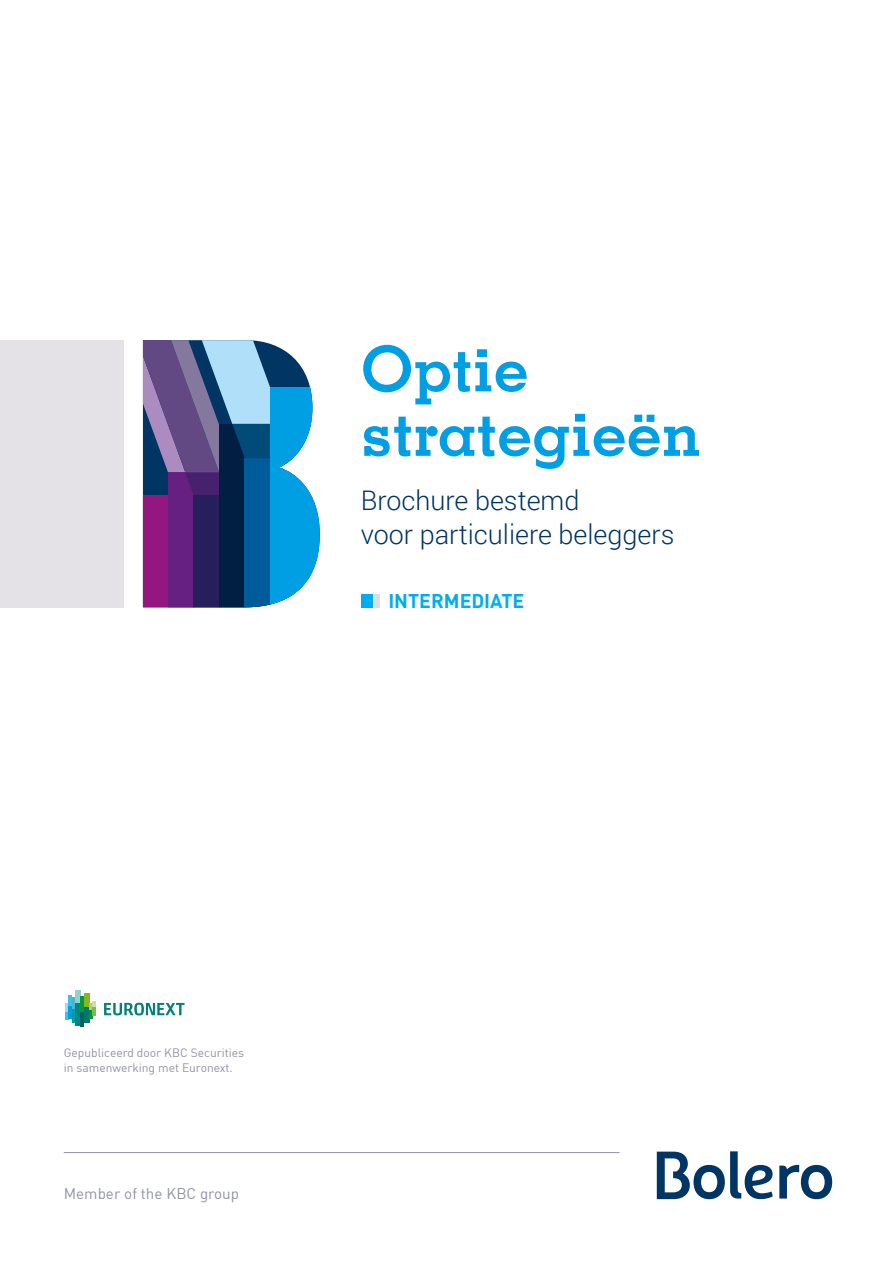
<style>
.page{position:relative;width:893px;height:1263px;background:#fff}
.page>*{position:absolute;margin:0;border:0;box-sizing:border-box;transform-origin:0 0}
.t1{font:700 63px/64.5px "Memphis";color:#009ee3}
.t2{font:300 27px/34.5px "Roboto";color:#003564}
.t3{font:700 19.5px "DIN Offc";color:#00adee}
.t4{font:15.3px "DIN Offc";color:#9193a1}
.t5{font:12px/14.4px "DIN Offc";color:#9193a1}
</style>
<div class="page">
<div style="left:0;top:340px;width:124px;height:268px;background:#e4e2e7"></div>
<svg style="left:292px;top:356px;width:18px;height:31px"></svg>
<div style="left:143px;top:495px;width:51px;height:112px;background:#941680"></div>
<div style="left:168px;top:472px;width:51px;height:135px;background:#652082"></div>
<div style="left:194px;top:495px;width:51px;height:112px;background:#261f5b"></div>
<div style="left:219px;top:424px;width:51px;height:183px;background:#001f43"></div>
<div style="left:245px;top:458px;width:51px;height:149px;background:#005b99"></div>
<svg style="left:143px;top:340px;width:149px;height:155px"></svg>
<svg style="left:270px;top:387px;width:50px;height:220px;fill:#009ee3"></svg>
<svg style="left:779px;top:1165px;width:53px;height:34px"></svg>
<svg style="left:657px;top:1151px;width:116px;height:48px"></svg>
<hr style="left:64px;top:1152px;width:556px;height:1px;background:#9193a1">
<div style="left:361px;top:594px;width:5px;height:14px;background:#00adee"></div>
<div style="left:367px;top:594px;width:6px;height:14px;background:#00adee"></div>
<div style="left:374px;top:594px;width:5px;height:14px;background:#d9dede"></div>
<svg style="left:104px;top:1003px;width:81px;height:12px"></svg>
<svg style="left:65px;top:995px;width:10px;height:27px"></svg>
<div style="left:75px;top:990px;width:6px;height:13px;background:#95d0cf"></div>
<div style="left:75px;top:1003px;width:6px;height:22px;background:#008688"></div>
<hr style="left:81px;top:996px;width:3px;height:16px;background:#009a3c">
<hr style="left:81px;top:1012px;width:3px;height:15px;background:#006160">
<div style="left:84px;top:993px;width:5px;height:14px;background:#86b71e"></div>
<div style="left:84px;top:1007px;width:5px;height:16px;background:#00786b"></div>
<svg style="left:89px;top:1000px;width:7px;height:18px"></svg>
<h1 class="t1" style="left:361px;top:335px;width:341px">Optie strategieën</h1>
<h2 class="t2" style="left:361px;top:482px;width:315px">Brochure bestemd<br>voor particuliere beleggers</h2>
<h3 class="t3" style="left:388px;top:588px;width:137px">INTERMEDIATE</h3>
<p class="t5" style="left:64px;top:1045px;width:182px">Gepubliceerd door KBC Securities in samenwerking met Euronext.</p>
<p class="t4" style="left:64px;top:1184px;width:177px">Member of the KBC group</p>
</div>
